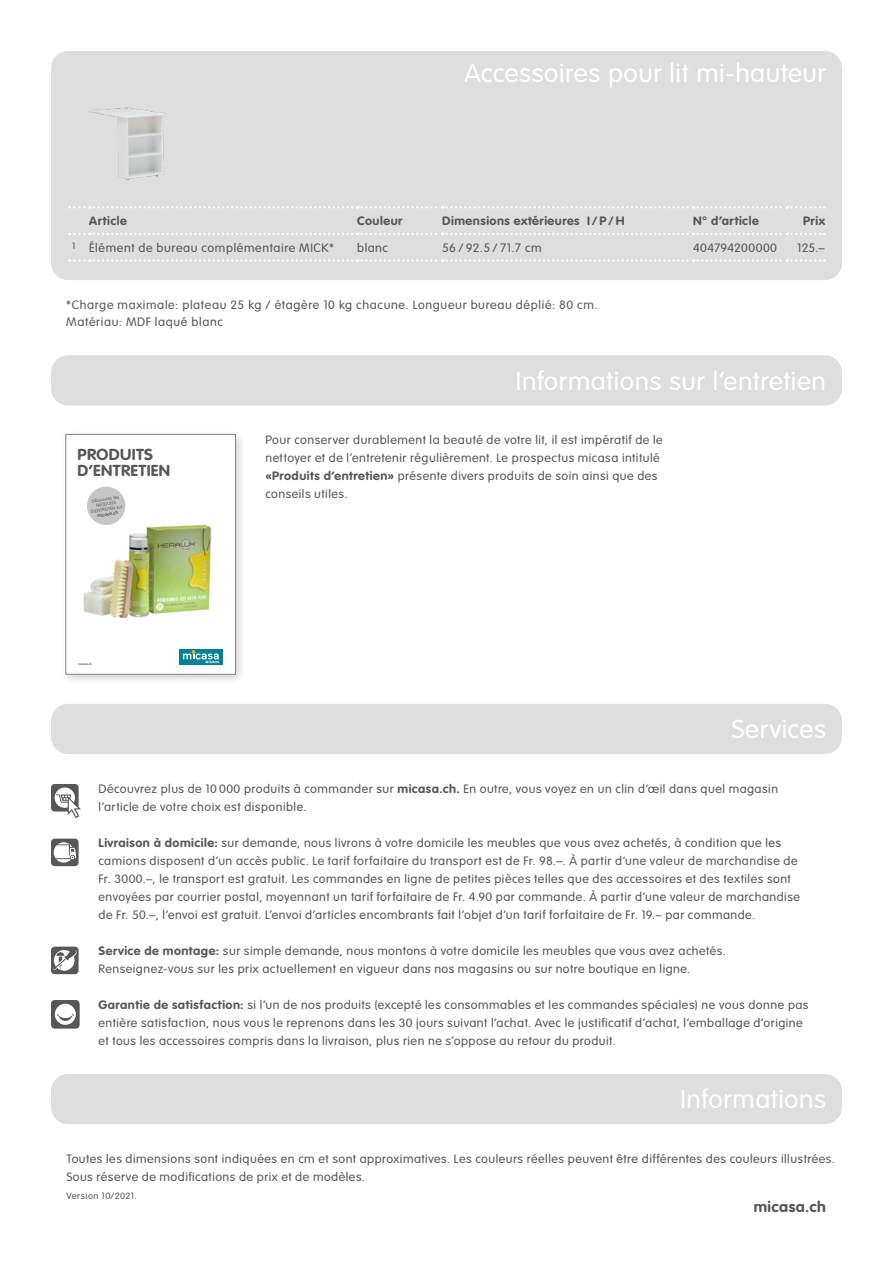
<style>
.page{position:relative;width:893px;height:1263px;background:#fff}
.page>*{position:absolute;margin:0;border:0;box-sizing:border-box;transform-origin:0 0}
.t1{font:300 25.5px "VAG Rounded";letter-spacing:.02em;color:#fff;scale:1.05 1}
.t2{font:700 15.6px/15.6px "VAG Rounded";letter-spacing:.02em;color:#575756;scale:1.05 1}
.t3{font:700 15px "VAG Rounded";letter-spacing:.03em;color:#575756;scale:1.05 1}
.t4{font:300 12px/18px "VAG Rounded";letter-spacing:.04em;color:#575756;scale:1.05 1}
.t5{font:700 12px "VAG Rounded";letter-spacing:.04em;color:#575756;scale:1.05 1}
.t6{font:300 9px "VAG Rounded";letter-spacing:.05em;color:#575756;scale:1.05 1}
.t7{font:300 4.35px/5.1px "VAG Rounded";color:#575756;text-align:center;scale:1.05 1}
.t8{font:700 4.35px "VAG Rounded";color:#575756;scale:1.05 1}
.t9{font:700 2.85px "VAG Rounded";letter-spacing:.02em;color:#575756;scale:1.05 1}
.s1{font-weight:700}
</style>
<div class="page">
<div style="left:51px;top:704px;width:791px;height:50px;background:#dedede;border-radius:17px"></div>
<div style="left:51px;top:1074px;width:791px;height:50px;background:#dedede;border-radius:17px"></div>
<div style="left:51px;top:355px;width:791px;height:50px;background:#dedede;border-radius:17px"></div>
<div style="left:60px;top:429px;width:187px;height:256px;background:#000;opacity:.2"></div>
<div style="left:66px;top:434px;width:169px;height:240px;background:#fff"></div>
<svg style="left:179px;top:649px;width:44px;height:16px"></svg>
<svg style="left:183px;top:650px;width:36px;height:13px"></svg>
<img style="left:83px;top:524px;width:128px;height:93px">
<svg style="left:86px;top:486px;width:41px;height:40px"></svg>
<div style="left:66px;top:434px;width:170px;height:240px;border:1px solid #878281"></div>
<div style="left:51px;top:947px;width:28px;height:27px;background:#575756;border-radius:4px"></div>
<svg style="left:53px;top:950px;width:24px;height:21px"></svg>
<div style="left:51px;top:839px;width:28px;height:27px;background:#575756;border-radius:4px"></div>
<svg style="left:54px;top:842px;width:22px;height:20px"></svg>
<div style="left:51px;top:1000px;width:29px;height:28px;background:#575756;border-radius:4px"></div>
<div style="left:55px;top:1004px;width:21px;height:21px;background:#fff;border-radius:50%"></div>
<svg style="left:57px;top:1013px;width:17px;height:8px"></svg>
<svg style="left:51px;top:784px;width:30px;height:34px"></svg>
<div style="left:51px;top:51px;width:791px;height:229px;background:#dedede;border-radius:17px"></div>
<svg style="left:69px;top:233px;width:756px;height:2px"></svg>
<svg style="left:69px;top:259px;width:756px;height:3px"></svg>
<svg style="left:69px;top:206px;width:756px;height:2px"></svg>
<img style="left:89px;top:108px;width:77px;height:72px">
<h1 class="t1" style="left:464px;top:58px;width:346px">Accessoires pour lit mi-hauteur</h1>
<p class="t5" style="left:89px;top:214px;width:37px">Article</p>
<p class="t5" style="left:357px;top:214px;width:45px">Couleur</p>
<p class="t5" style="left:442px;top:214px;width:175px">Dimensions extérieures I / P / H</p>
<p class="t5" style="left:693px;top:214px;width:64px">N° d’article</p>
<p class="t5" style="left:803px;top:214px;width:22px">Prix</p>
<p class="t4" style="left:72px;top:239px;width:251px"><sup>1</sup> Élément de bureau complémentaire MICK*</p>
<p class="t4" style="left:357px;top:239px;width:31px">blanc</p>
<p class="t4" style="left:442px;top:239px;width:96px">56 / 92.5 / 71.7 cm</p>
<p class="t4" style="left:693px;top:239px;width:81px">404794200000</p>
<p class="t4" style="left:797px;top:239px;width:28px">125.–</p>
<p class="t4" style="left:66px;top:297px;width:507px;line-height:16.5px">*Charge maximale: plateau 25 kg / étagère 10 kg chacune. Longueur bureau déplié: 80 cm.<br>Matériau: MDF laqué blanc</p>
<h2 class="t2" style="left:78px;top:446px;width:90px">PRODUITS<br>D’ENTRETIEN</h2>
<p class="t7" style="left:89px;top:499px;width:32px;rotate:-9deg">Découvrez les<br>PRODUITS<br>D’ENTRETIEN sur</p>
<p class="t8" style="left:97px;top:513px;width:22px;rotate:-9deg">micasa.ch</p>
<p class="t9" style="left:78px;top:662px;width:14px">micasa.ch</p>
<h1 class="t1" style="left:516px;top:366px;width:297px">Informations sur l’entretien</h1>
<p class="t4" style="left:265px;top:431px;width:380px">Pour conserver durablement la beauté de votre lit, il est impératif de le nettoyer et de l’entretenir régulièrement. Le prospectus micasa intitulé <span class="s1">«Produits d’entretien»</span> présente divers produits de soin ainsi que des conseils utiles.</p>
<h1 class="t1" style="left:732px;top:714px;width:91px">Services</h1>
<p class="t4" style="left:99px;top:779px;width:649px">Découvrez plus de 10 000 produits à commander sur <span class="s1">micasa.ch.</span> En outre, vous voyez en un clin d’œil dans quel magasin l’article de votre choix est disponible.</p>
<p class="t4" style="left:99px;top:833px;width:670px"><span class="s1">Livraison à domicile:</span> sur demande, nous livrons à votre domicile les meubles que vous avez achetés, à condition que les camions disposent d’un accès public. Le tarif forfaitaire du transport est de Fr. 98.–. À partir d’une valeur de marchandise de Fr. 3000.–, le transport est gratuit. Les commandes en ligne de petites pièces telles que des accessoires et des textiles sont envoyées par courrier postal, moyennant un tarif forfaitaire de Fr. 4.90 par commande. À partir d’une valeur de marchandise de Fr. 50.–, l’envoi est gratuit. L’envoi d’articles encombrants fait l’objet d’un tarif forfaitaire de Fr. 19.– par commande.</p>
<p class="t4" style="left:99px;top:941px;width:599px"><span class="s1">Service de montage:</span> sur simple demande, nous montons à votre domicile les meubles que vous avez achetés.<br>Renseignez-vous sur les prix actuellement en vigueur dans nos magasins ou sur notre boutique en ligne.</p>
<p class="t4" style="left:99px;top:995px;width:678px"><span class="s1">Garantie de satisfaction:</span> si l’un de nos produits (excepté les consommables et les commandes spéciales) ne vous donne pas entière satisfaction, nous vous le reprenons dans les 30 jours suivant l’achat. Avec le justificatif d’achat, l’emballage d’origine et tous les accessoires compris dans la livraison, plus rien ne s’oppose au retour du produit.</p>
<h1 class="t1" style="left:680px;top:1085px;width:140px">Informations</h1>
<p class="t4" style="left:66px;top:1150px;width:734px">Toutes les dimensions sont indiquées en cm et sont approximatives. Les couleurs réelles peuvent être différentes des couleurs illustrées.<br>Sous réserve de modifications de prix et de modèles.</p>
<p class="t6" style="left:66px;top:1190px;width:69px">Version 10/2021.</p>
<p class="t3" style="left:754px;top:1198px;width:70px">micasa.ch</p>
</div>
